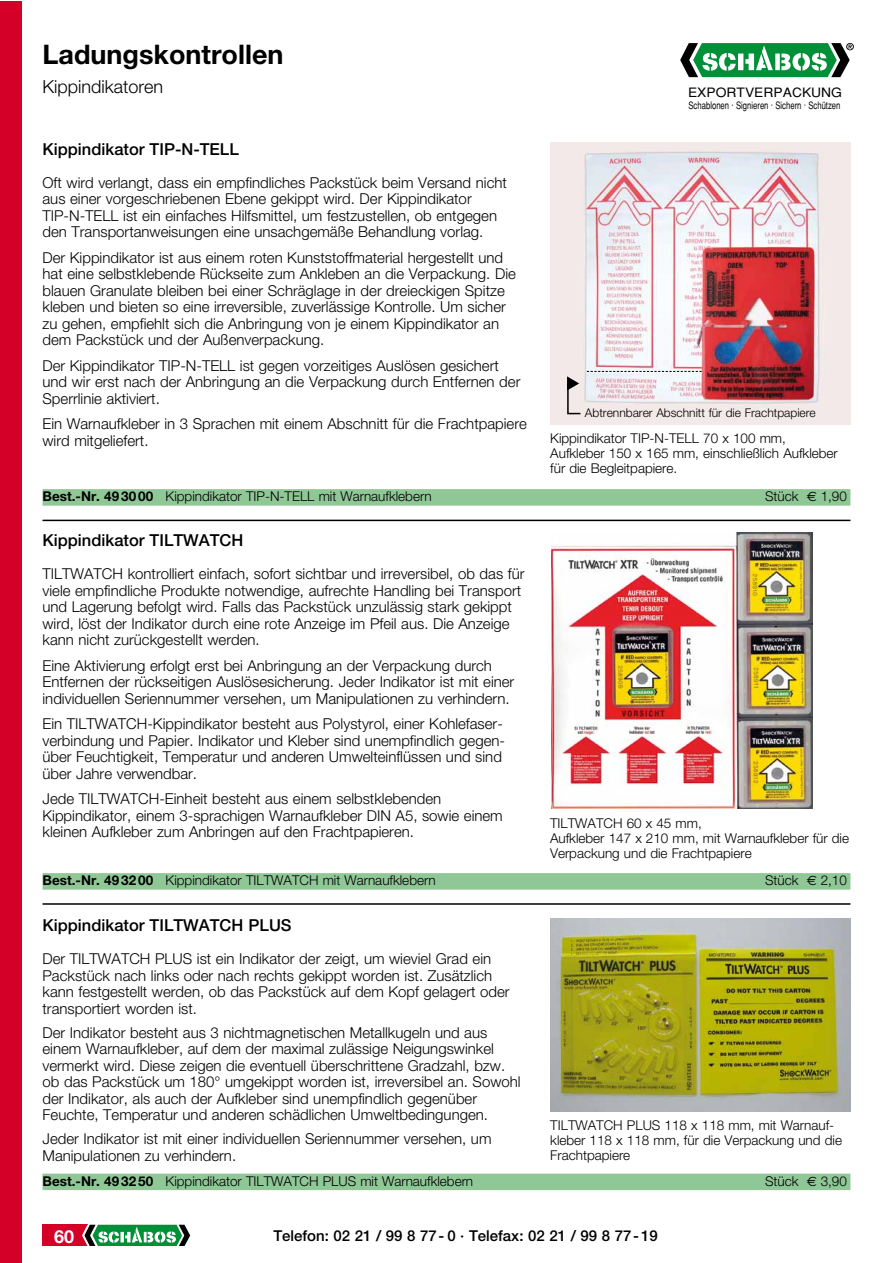
<style>
.page{position:relative;width:893px;height:1263px;background:#fff}
.page>*{position:absolute;margin:0;border:0;box-sizing:border-box;transform-origin:0 0}
.t1{font:700 27px "Helvetica Neue";color:#000}
.t2{font:300 18px "Helvetica Neue";color:#000}
.t3{font:700 18px "Helvetica Neue";color:#fff}
.t4{font:500 16.5px "Helvetica Neue";color:#000}
.t5{font:300 15px/16.5px "Helvetica Neue";color:#000}
.t6{font:500 15px "Helvetica Neue";color:#000}
.t7{font:300 13.5px/15px "Helvetica Neue";color:#000}
.t8{font:12.9px "Helvetica";color:#000;scale:1.07 1}
.t9{font:300 12px "Helvetica Neue";color:#000}
.t10{font:10.2px "Helvetica";color:#000;scale:.75 1}
.s1{font-weight:700}
.s2{font-family:"Euro Sans";font-weight:400}
</style>
<div class="page">
<div style="left:43px;top:1225px;width:45px;height:21px;background:#d40028"></div>
<svg style="left:82px;top:1225px;width:109px;height:21px"></svg>
<div style="left:0;top:1px;width:21px;height:1262px;background:#d40028"></div>
<svg style="left:680px;top:43px;width:174px;height:34px"></svg>
<div style="left:43px;top:489px;width:807px;height:17px;background:#90c796"></div>
<div style="left:43px;top:1173px;width:807px;height:17px;background:#90c796"></div>
<div style="left:43px;top:873px;width:807px;height:17px;background:#90c796"></div>
<img style="left:551px;top:533px;width:261px;height:276px">
<hr style="left:43px;top:520px;width:807px;height:1px;background:#000">
<hr style="left:43px;top:903px;width:807px;height:2px;background:#000">
<img style="left:550px;top:142px;width:300px;height:283px">
<img style="left:550px;top:918px;width:300px;height:194px">
<svg style="left:566px;top:371px;width:136px;height:44px"></svg>
<h1 class="t1" style="left:43px;top:37px;width:242px">Ladungskontrollen</h1>
<p class="t2" style="left:43px;top:76px;width:122px">Kippindikatoren</p>
<p class="t4" style="left:43px;top:139px;width:198px">Kippindikator TIP-N-TELL</p>
<p class="t5" style="left:43px;top:174px;width:466px">Oft wird verlangt, dass ein empfindliches Packstück beim Versand nicht aus einer vorgeschriebenen Ebene gekippt wird. Der Kippindikator TIP-N-TELL ist ein einfaches Hilfsmittel, um festzustellen, ob entgegen den Transportanweisungen eine unsachgemäße Behandlung vorlag.</p>
<p class="t5" style="left:43px;top:249px;width:475px">Der Kippindikator ist aus einem roten Kunststoffmaterial hergestellt und hat eine selbstklebende Rückseite zum Ankleben an die Verpackung. Die blauen Granulate bleiben bei einer Schräglage in der dreieckigen Spitze kleben und bieten so eine irreversible, zuverlässige Kontrolle. Um sicher zu gehen, empfiehlt sich die Anbringung von je einem Kippindikator an dem Packstück und der Außenverpackung.</p>
<p class="t5" style="left:43px;top:357px;width:479px">Der Kippindikator TIP-N-TELL ist gegen vorzeitiges Auslösen gesichert und wir erst nach der Anbringung an die Verpackung durch Entfernen der<br>Sperrlinie aktiviert.</p>
<p class="t5" style="left:43px;top:415px;width:486px">Ein Warnaufkleber in 3 Sprachen mit einem Abschnitt für die Frachtpapiere wird mitgeliefert.</p>
<p class="t8" style="left:688px;top:84px;width:145px">EXPORTVERPACKUNG</p>
<p class="t10" style="left:688px;top:99px;width:204px">Schablonen · Signieren · Sichern · Schützen</p>
<p class="t9" style="left:585px;top:406px;width:232px">Abtrennbarer Abschnitt für die Frachtpapiere</p>
<p class="t7" style="left:550px;top:430px;width:289px">Kippindikator TIP-N-TELL 70 x 100 mm,<br>Aufkleber 150 x 165 mm, einschließlich Aufkleber für die Begleitpapiere.</p>
<p class="t7" style="left:43px;top:489px;width:391px"><span class="s1">Best.-Nr. 49 30 00</span> Kippindikator TIP-N-TELL mit Warnaufklebern</p>
<p class="t7" style="left:765px;top:489px;width:83px">Stück <span class="s2">€</span> 1,90</p>
<p class="t4" style="left:43px;top:531px;width:202px">Kippindikator TILTWATCH</p>
<p class="t5" style="left:43px;top:565px;width:483px">TILTWATCH kontrolliert einfach, sofort sichtbar und irreversibel, ob das für viele empfindliche Produkte notwendige, aufrechte Handling bei Transport und Lagerung befolgt wird. Falls das Packstück unzulässig stark gekippt wird, löst der Indikator durch eine rote Anzeige im Pfeil aus. Die Anzeige kann nicht zurückgestellt werden.</p>
<p class="t5" style="left:43px;top:657px;width:473px">Eine Aktivierung erfolgt erst bei Anbringung an der Verpackung durch<br>Entfernen der rückseitigen Auslösesicherung. Jeder Indikator ist mit einer individuellen Seriennummer versehen, um Manipulationen zu verhindern.</p>
<p class="t5" style="left:43px;top:715px;width:464px">Ein TILTWATCH-Kippindikator besteht aus Polystyrol, einer Kohlefaser&shy;verbindung und Papier. Indikator und Kleber sind unempfindlich gegen&shy;über Feuchtigkeit, Temperatur und anderen Umwelteinflüssen und sind über Jahre verwendbar.</p>
<p class="t5" style="left:43px;top:790px;width:462px">Jede TILTWATCH-Einheit besteht aus einem selbstklebenden<br>Kippindikator, einem 3-sprachigen Warnaufkleber DIN A5, sowie einem kleinen Aufkleber zum Anbringen auf den Frachtpapieren.</p>
<p class="t7" style="left:43px;top:873px;width:395px"><span class="s1">Best.-Nr. 49 32 00</span> Kippindikator TILTWATCH mit Warnaufklebern</p>
<p class="t7" style="left:765px;top:873px;width:83px">Stück <span class="s2">€</span> 2,10</p>
<p class="t7" style="left:550px;top:815px;width:301px">TILTWATCH 60 x 45 mm,<br>Aufkleber 147 x 210 mm, mit Warnaufkleber für die<br>Verpackung und die Frachtpapiere</p>
<p class="t4" style="left:43px;top:916px;width:251px">Kippindikator TILTWATCH PLUS</p>
<p class="t5" style="left:43px;top:950px;width:469px">Der TILTWATCH PLUS ist ein Indikator der zeigt, um wieviel Grad ein Packstück nach links oder nach rechts gekippt worden ist. Zusätzlich kann festgestellt werden, ob das Packstück auf dem Kopf gelagert oder transportiert worden ist.</p>
<p class="t5" style="left:43px;top:1024px;width:480px">Der Indikator besteht aus 3 nichtmagnetischen Metallkugeln und aus einem Warnaufkleber, auf dem der maximal zulässige Neigungswinkel vermerkt wird. Diese zeigen die eventuell überschrittene Gradzahl, bzw. ob das Packstück um 180° umgekippt worden ist, irreversibel an. Sowohl der Indikator, als auch der Aufkleber sind unempfindlich gegenüber Feuchte, Temperatur und anderen schädlichen Umweltbedingungen.</p>
<p class="t5" style="left:43px;top:1130px;width:450px">Jeder Indikator ist mit einer individuellen Seriennummer versehen, um<br>Manipulationen zu verhindern.</p>
<p class="t7" style="left:550px;top:1118px;width:293px">TILTWATCH PLUS 118 x 118 mm, mit Warnauf&shy;kleber 118 x 118 mm, für die Verpackung und die<br>Frachtpapiere</p>
<p class="t7" style="left:43px;top:1173px;width:432px"><span class="s1">Best.-Nr. 49 32 50</span> Kippindikator TILTWATCH PLUS mit Warnaufklebern</p>
<p class="t7" style="left:765px;top:1173px;width:83px">Stück <span class="s2">€</span> 3,90</p>
<p class="t3" style="left:54px;top:1225px;width:22px">60</p>
<p class="t6" style="left:273px;top:1227px;width:386px">Telefon: 02 21 / 99 8 77 - 0 · Telefax: 02 21 / 99 8 77 - 19</p>
</div>
